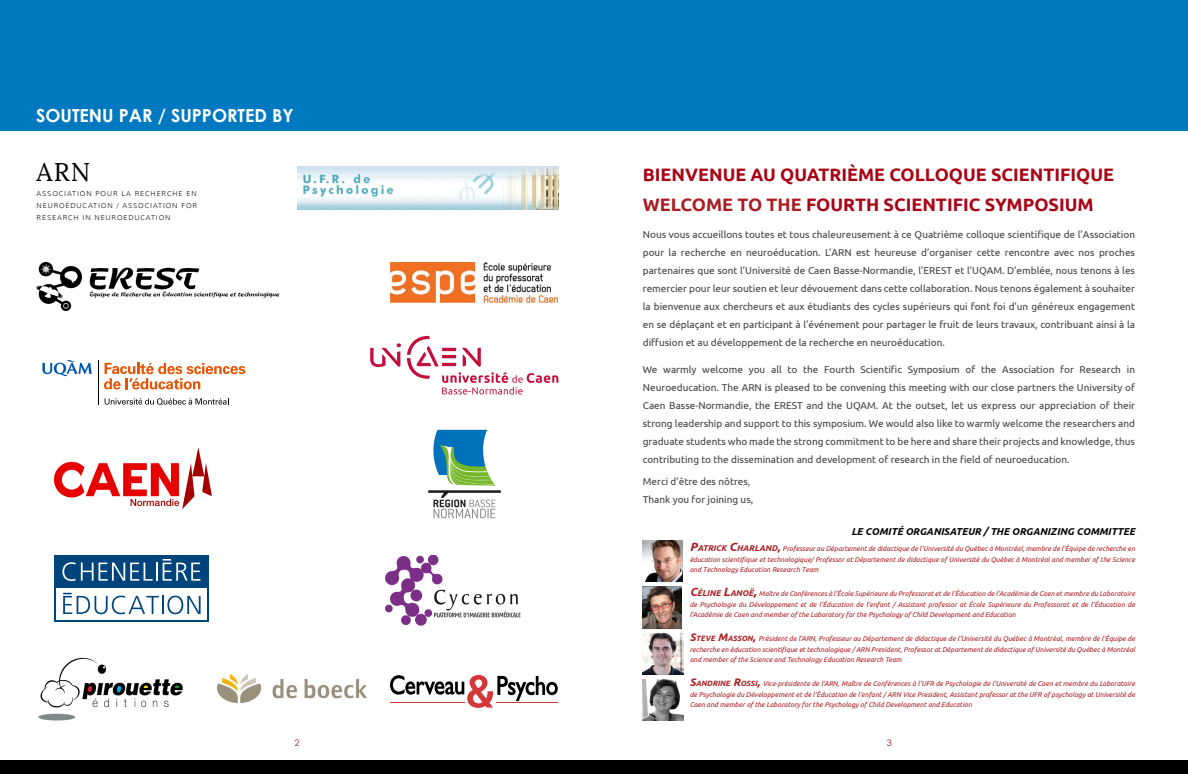
<style>
.page{position:relative;width:1188px;height:774px;background:#fff}
.page>*{position:absolute;margin:0;border:0;box-sizing:border-box;transform-origin:0 0}
.t1{font:25.6px "Lora";color:#000}
.t2{font:700 18px/30px "Ubuntu";color:#a90415}
.t3{font:700 18px "Century Gothic";color:#fff}
.t4{font:10px/18px "Ubuntu";color:#414042;text-align:justify}
.t5{font:italic 700 10px "Ubuntu";color:#000}
.t6{font:9px "Century Gothic";color:#aa1d21}
.t7{font:9px "Century Gothic";color:#a90415}
.t8{font:italic 7px/10.7px "Ubuntu";color:#aa1d21;text-align:justify}
.t9{font:300 6.8px/11.9px "Muli";letter-spacing:.13em;color:#000;text-align:justify}
.s1{color:#aa1d21}
.s2{font-weight:700;font-size:12px}
.s3{font-weight:700;font-size:8.4px}
.s4{font-weight:700;font-size:11px}
.s5{font-weight:700;font-size:7.7px}
</style>
<div class="page">
<div style="left:0;top:761px;width:595px;height:13px;background:#000"></div>
<div style="left:595px;top:761px;width:593px;height:13px;background:#000"></div>
<div style="left:0;top:0;width:1188px;height:130px;background:#0079c1"></div>
<img style="left:36px;top:263px;width:244px;height:47px">
<img style="left:218px;top:675px;width:149px;height:27px">
<svg style="left:42px;top:360px;width:50px;height:16px"></svg>
<hr style="left:98px;top:360px;width:1px;height:44px;background:#000">
<svg style="left:104px;top:363px;width:141px;height:26px"></svg>
<svg style="left:105px;top:398px;width:124px;height:7px"></svg>
<img style="left:428px;top:429px;width:73px;height:90px">
<img style="left:391px;top:263px;width:167px;height:40px">
<img style="left:297px;top:167px;width:261px;height:43px">
<div style="left:54px;top:555px;width:155px;height:67px;background:#00447c"></div>
<div style="left:56px;top:588px;width:151px;height:32px;background:#fff"></div>
<svg style="left:62px;top:559px;width:138px;height:22px"></svg>
<svg style="left:63px;top:593px;width:138px;height:21px"></svg>
<img style="left:38px;top:657px;width:145px;height:64px">
<svg style="left:370px;top:336px;width:188px;height:59px"></svg>
<img style="left:54px;top:447px;width:158px;height:62px">
<img style="left:385px;top:555px;width:136px;height:70px">
<img style="left:643px;top:540px;width:39px;height:42px">
<img style="left:643px;top:586px;width:39px;height:42px">
<img style="left:643px;top:633px;width:40px;height:42px">
<img style="left:643px;top:679px;width:40px;height:42px">
<svg style="left:390px;top:675px;width:168px;height:33px"></svg>
<h2 class="t3" style="left:36px;top:101px;width:259px">SOUTENU PAR / SUPPORTED BY</h2>
<h1 class="t1" style="left:37px;top:157px;width:55px">ARN</h1>
<p class="t9" style="left:37px;top:188px;width:162px">ASSOCIATION POUR LA RECHERCHE EN NEUROÉDUCATION / ASSOCIATION FOR RESEARCH IN NEUROEDUCATION</p>
<h2 class="t2" style="left:643px;top:159px;width:473px">BIENVENUE AU QUATRIÈME COLLOQUE SCIENTIFIQUE<br><span class="s1">WELCOME TO THE</span> FOURTH SCIENTIFIC SYMPOSIUM</h2>
<p class="t4" style="left:643px;top:225px;width:494px">Nous vous accueillons toutes et tous chaleureusement à ce Quatrième colloque scientifique de l’Association pour la recherche en neuroéducation. L’ARN est heureuse d’organiser cette rencontre avec nos proches partenaires que sont l’Université de Caen Basse-Normandie, l’EREST et l’UQAM. D’emblée, nous tenons à les remercier pour leur soutien et leur dévouement dans cette collaboration. Nous tenons également à souhaiter la bienvenue aux chercheurs et aux étudiants des cycles supérieurs qui font foi d’un généreux engagement en se déplaçant et en participant à l’événement pour partager le fruit de leurs travaux, contribuant ainsi à la diffusion et au développement de la recherche en neuroéducation.</p>
<p class="t4" style="left:643px;top:360px;width:494px">We warmly welcome you all to the Fourth Scientific Symposium of the Association for Research in Neuroeducation. The ARN is pleased to be convening this meeting with our close partners the University of Caen Basse-Normandie, the EREST and the UQAM. At the outset, let us express our appreciation of their strong leadership and support to this symposium. We would also like to warmly welcome the researchers and graduate students who made the strong commitment to be here and share their projects and knowledge, thus contributing to the dissemination and development of research in the field of neuroeducation.</p>
<h3 class="t4" style="left:643px;top:472px;width:112px">Merci d’être des nôtres,<br>Thank you for joining us,</h3>
<h3 class="t5" style="left:851px;top:526px;width:285px">LE COMITÉ ORGANISATEUR / THE ORGANIZING COMMITTEE</h3>
<p class="t8" style="left:690px;top:543px;width:447px"><span class="s2">P</span><span class="s3">ATRICK</span> <span class="s2">C</span><span class="s3">HARLAND</span><span class="s4">,</span> Professeur au Département de didactique de l’Université du Québec à Montréal, membre de l’Équipe de recherche en éducation scientifique et technologique/ Professor at Département de didactique of Université du Québec à Montréal and member of the Science and Technology Education Research Team</p>
<p class="t8" style="left:690px;top:588px;width:447px"><span class="s2">C</span><span class="s3">ÉLINE</span> <span class="s2">L</span><span class="s3">ANOË</span><span class="s2">,</span> Maître de Conférences à l’École Supérieure du Professorat et de l’Éducation de l’Académie de Caen et membre du Laboratoire de Psychologie du Développement et de l’Éducation de l’enfant / Assistant professor at École Supérieure du Professorat et de l’Éducation de l’Académie de Caen and member of the Laboratory for the Psychology of Child Development and Education</p>
<p class="t8" style="left:690px;top:633px;width:447px"><span class="s4">S</span><span class="s5">TEVE</span> <span class="s4">M</span><span class="s5">ASSON</span><span class="s4">,</span> Président de l’ARN, Professeur au Département de didactique de l’Université du Québec à Montréal, membre de l’Équipe de recherche en éducation scientifique et technologique / ARN President, Professor at Département de didactique of Université du Québec à Montréal and member of the Science and Technology Education Research Team</p>
<p class="t8" style="left:690px;top:678px;width:447px"><span class="s4">S</span><span class="s5">ANDRINE</span> <span class="s4">R</span><span class="s5">OSSI</span><span class="s4">,</span> Vice-présidente de l’ARN, Maître de Conférences à l’UFR de Psychologie de l’Université de Caen et membre du Laboratoire de Psychologie du Développement et de l’Éducation de l’enfant / ARN Vice President, Assistant professor at the UFR of psychology at Université de Caen and member of the Laboratory for the Psychology of Child Development and Education</p>
<p class="t6" style="left:294px;top:737px;width:6px">2</p>
<p class="t7" style="left:887px;top:737px;width:6px">3</p>
</div>
